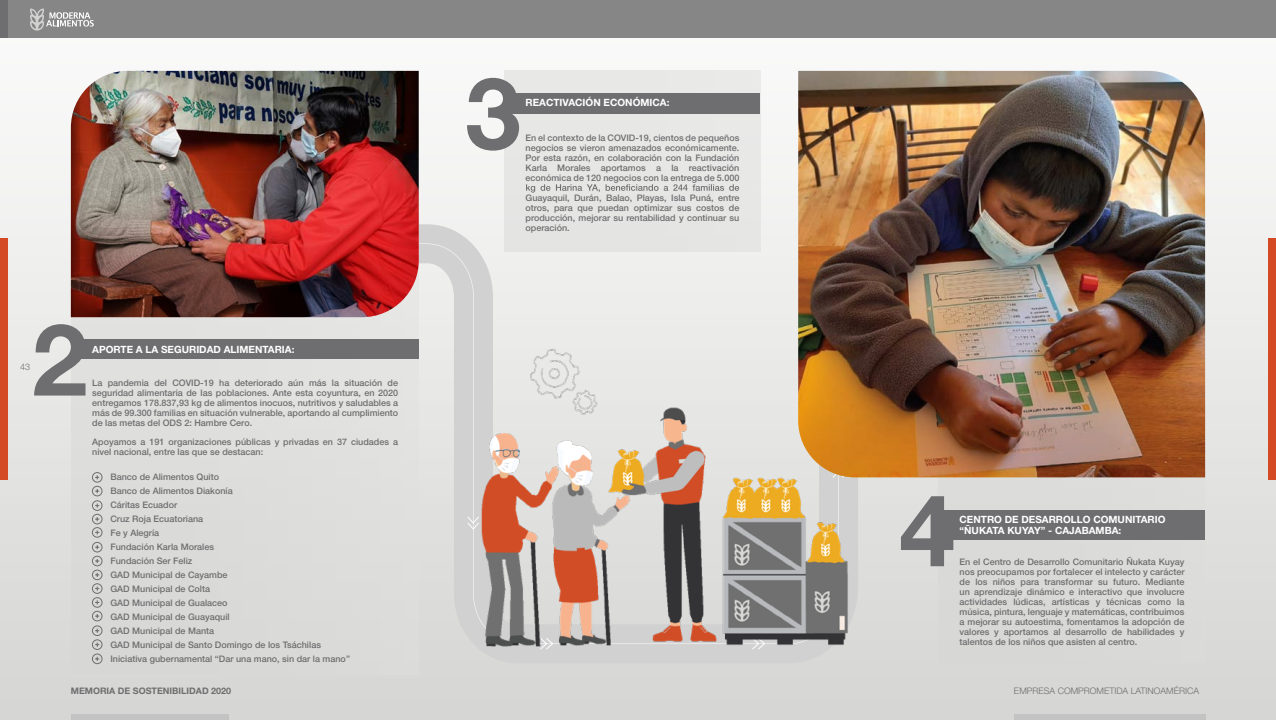
<style>
.page{position:relative;width:1276px;height:720px;background:#fff}
.page>*{position:absolute;margin:0;border:0;box-sizing:border-box;transform-origin:0 0}
.t1{font:700 100px "Helvetica Neue LT Std";color:#6e6e70}
.t2{font:700 10px/11px "Helvetica Neue LT Std";color:#fff}
.t3{font:500 9px/10px "Helvetica Neue LT Std";color:#6e6e70;text-align:justify}
.t4{font:300 9px "Helvetica Neue LT Std";color:#6e6e70}
.t5{font:700 9px "Helvetica Neue LT Std";color:#6e6e70}
</style>
<div class="page">
<div style="left:0;top:0;width:1276px;height:720px;background:linear-gradient(to bottom,#fdfdfc,#d5d5d3)"></div>
<div style="left:0;top:0;width:1276px;height:38px;background:#868687"></div>
<svg style="left:30px;top:9px;width:64px;height:22px"></svg>
<div style="left:0;top:239px;width:7px;height:241px;background:#d34a24"></div>
<div style="left:0;top:0;width:7px;height:38px;background:#6e6e70"></div>
<div style="left:1268px;top:239px;width:8px;height:241px;background:#d34a24"></div>
<div style="left:71px;top:714px;width:157px;height:6px;background:#c3c3c3"></div>
<div style="left:1014px;top:714px;width:191px;height:6px;background:#c3c3c3"></div>
<div style="left:938px;top:469px;width:267px;height:194px;background:#dadad8"></div>
<div style="left:938px;top:510px;width:267px;height:29px;background:#6e6e70"></div>
<div style="left:504px;top:71px;width:256px;height:180px;background:#e7e7e6"></div>
<svg style="left:526px;top:184px;width:213px;height:9px"></svg>
<div style="left:504px;top:93px;width:256px;height:21px;background:#6e6e70"></div>
<div style="left:71px;top:265px;width:348px;height:410px;background:#dddddb"></div>
<svg style="left:92px;top:472px;width:10px;height:192px"></svg>
<div style="left:71px;top:339px;width:348px;height:19px;background:#6e6e70"></div>
<svg style="left:419px;top:224px;width:439px;height:439px"></svg>
<svg style="left:419px;top:244px;width:379px;height:400px;background:#e4e4e3"></svg>
<img style="left:71px;top:71px;width:348px;height:92px">
<img style="left:71px;top:163px;width:348px;height:154px">
<img style="left:798px;top:71px;width:407px;height:176px">
<img style="left:798px;top:247px;width:407px;height:230px">
<img style="left:476px;top:324px;width:375px;height:331px">
<h1 class="t1" style="left:32px;top:298px;width:57px">2</h1>
<p class="t2" style="left:92px;top:344px;width:204px">APORTE A LA SEGURIDAD ALIMENTARIA:</p>
<p class="t4" style="left:20px;top:362px;width:12px">43</p>
<p class="t3" style="left:92px;top:377px;width:307px">La pandemia del COVID-19 ha deteriorado aún más la situación de seguridad alimentaria de las poblaciones. Ante esta coyuntura, en 2020 entregamos 178.837,93 kg de alimentos inocuos, nutritivos y saludables a más de 99.300 familias en situación vulnerable, aportando al cumplimiento de las metas del ODS 2: Hambre Cero.</p>
<p class="t3" style="left:92px;top:437px;width:307px">Apoyamos a 191 organizaciones públicas y privadas en 37 ciudades a nivel nacional, entre las que se destacan:</p>
<p class="t3" style="left:110px;top:470px;width:241px;line-height:14px;text-align:left">Banco de Alimentos Quito<br>Banco de Alimentos Diakonía<br>Cáritas Ecuador<br>Cruz Roja Ecuatoriana<br>Fe y Alegría<br>Fundación Karla Morales<br>Fundación Ser Feliz<br>GAD Municipal de Cayambe<br>GAD Municipal de Colta<br>GAD Municipal de Gualaceo<br>GAD Municipal de Guayaquil<br>GAD Municipal de Manta<br>GAD Municipal de Santo Domingo de los Tsáchilas<br>Iniciativa gubernamental “Dar una mano, sin dar la mano”</p>
<h1 class="t1" style="left:465px;top:52px;width:57px">3</h1>
<p class="t2" style="left:525px;top:97px;width:145px">REACTIVACIÓN ECONÓMICA:</p>
<p class="t3" style="left:525px;top:132px;width:215px">En el contexto de la COVID-19, cientos de pequeños negocios se vieron amenazados económicamente.<br>Por esta razón, en colaboración con la Fundación Karla Morales aportamos a la reactivación económica de 120 negocios con la entrega de 5.000</p>
<p class="t3" style="left:525px;top:192px;width:215px">Guayaquil, Durán, Balao, Playas, Isla Puná, entre otros, para que puedan optimizar sus costos de producción, mejorar su rentabilidad y continuar su operación.</p>
<h1 class="t1" style="left:899px;top:469px;width:57px">4</h1>
<p class="t2" style="left:959px;top:514px;width:207px">CENTRO DE DESARROLLO COMUNITARIO “ÑUKATA KUYAY” - CAJABAMBA:</p>
<p class="t3" style="left:959px;top:557px;width:226px">En el Centro de Desarrollo Comunitario Ñukata Kuyay nos preocupamos por fortalecer el intelecto y carácter de los niños para transformar su futuro. Mediante un aprendizaje dinámico e interactivo que involucre actividades lúdicas, artísticas y técnicas como la música, pintura, lenguaje y matemáticas, contribuimos a mejorar su autoestima, fomentamos la adopción de valores y aportamos al desarrollo de habilidades y talentos de los niños que asisten al centro.</p>
<p class="t5" style="left:71px;top:685px;width:162px">MEMORIA DE SOSTENIBILIDAD 2020</p>
<p class="t4" style="left:1014px;top:685px;width:187px">EMPRESA COMPROMETIDA LATINOAMÉRICA</p>
</div>
